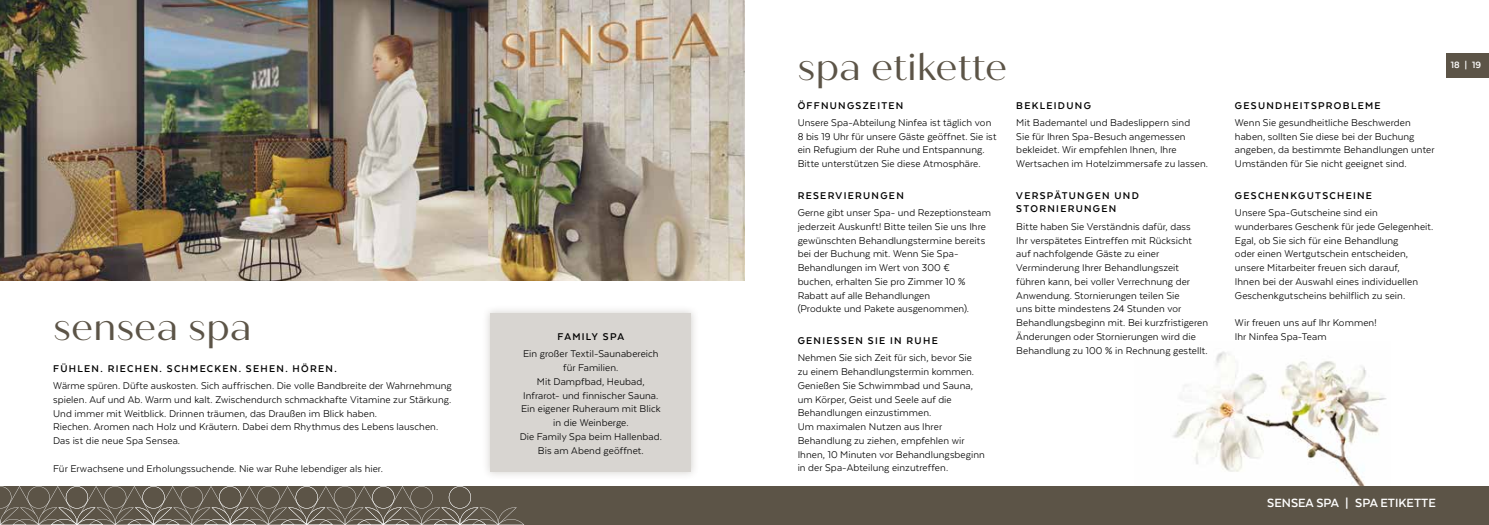
<style>
.page{position:relative;width:1489px;height:525px;background:#fff}
.page>*{position:absolute;margin:0;border:0;box-sizing:border-box;transform-origin:0 0}
.t1{font:37.5px "Quiche Sans";color:#5c5447}
.t2{font:700 13.75px "Texta";color:#fff}
.t3{font:11.25px/13.8px "Texta";letter-spacing:.005em;color:#000}
.t4{font:700 11.25px/13.8px "Texta";letter-spacing:.115em;color:#000}
.t5{font:700 10.5px "Texta";color:#fff}
</style>
<div class="page">
<div style="left:0;top:485px;width:1488px;height:39px;background:#5c5447"></div>
<svg style="left:0;top:485px;width:524px;height:39px"></svg>
<img style="left:1173px;top:351px;width:214px;height:134px">
<img style="left:0;top:0;width:744px;height:280px">
<div style="left:1446px;top:53px;width:42px;height:25px;background:#5c5447"></div>
<div style="left:482px;top:305px;width:217px;height:174px;background:#5c5447;opacity:.25"></div>
<div style="left:490px;top:313px;width:201px;height:158px;background:#d8d5d1"></div>
<h1 class="t1" style="left:53px;top:305px;width:200px">sensea spa</h1>
<p class="t4" style="left:53px;top:361px;width:285px">FÜHLEN. RIECHEN. SCHMECKEN. SEHEN. HÖREN.</p>
<p class="t3" style="left:53px;top:378px;width:400px">Wärme spüren. Düfte auskosten. Sich auffrischen. Die volle Bandbreite der Wahrnehmung spielen. Auf und Ab. Warm und kalt. Zwischendurch schmackhafte Vitamine zur Stärkung.<br>Und immer mit Weitblick. Drinnen träumen, das Draußen im Blick haben.<br>Riechen. Aromen nach Holz und Kräutern. Dabei dem Rhythmus des Lebens lauschen.<br>Das ist die neue Spa Sensea.</p>
<p class="t3" style="left:53px;top:461px;width:331px">Für Erwachsene und Erholungssuchende. Nie war Ruhe lebendiger als hier.</p>
<p class="t4" style="left:557px;top:329px;width:68px">FAMILY SPA</p>
<p class="t3" style="left:519px;top:347px;width:144px;text-align:center">Ein großer Textil-Saunabereich für Familien.<br>Mit Dampfbad, Heubad,<br>Infrarot- und finnischer Sauna.<br>Ein eigener Ruheraum mit Blick in die Weinberge.<br>Die Family Spa beim Hallenbad.<br>Bis am Abend geöffnet.</p>
<h1 class="t1" style="left:797px;top:45px;width:211px">spa etikette</h1>
<p class="t4" style="left:797px;top:98px;width:107px">ÖFFNUNGSZEITEN</p>
<p class="t3" style="left:797px;top:115px;width:200px">Unsere Spa-Abteilung Ninfea ist täglich von 8 bis 19 Uhr für unsere Gäste geöffnet. Sie ist ein Refugium der Ruhe und Entspannung.<br>Bitte unterstützen Sie diese Atmosphäre.</p>
<p class="t4" style="left:797px;top:188px;width:108px">RESERVIERUNGEN</p>
<p class="t3" style="left:797px;top:205px;width:195px">Gerne gibt unser Spa- und Rezeptionsteam jederzeit Auskunft! Bitte teilen Sie uns Ihre gewünschten Behandlungstermine bereits bei der Buchung mit. Wenn Sie Spa-Behandlungen im Wert von 300 €<br>buchen, erhalten Sie pro Zimmer 10 % Rabatt auf alle Behandlungen<br>(Produkte und Pakete ausgenommen).</p>
<p class="t4" style="left:797px;top:333px;width:142px">GENIESSEN SIE IN RUHE</p>
<p class="t3" style="left:797px;top:350px;width:189px">Nehmen Sie sich Zeit für sich, bevor Sie zu einem Behandlungstermin kommen.<br>Genießen Sie Schwimmbad und Sauna, um Körper, Geist und Seele auf die Behandlungen einzustimmen.<br>Um maximalen Nutzen aus Ihrer Behandlung zu ziehen, empfehlen wir Ihnen, 10 Minuten vor Behandlungsbeginn in der Spa-Abteilung einzutreffen.</p>
<p class="t4" style="left:1016px;top:98px;width:76px">BEKLEIDUNG</p>
<p class="t3" style="left:1016px;top:115px;width:193px">Mit Bademantel und Badeslippern sind<br>Sie für Ihren Spa-Besuch angemessen bekleidet. Wir empfehlen Ihnen, Ihre Wertsachen im Hotelzimmersafe zu lassen.</p>
<p class="t4" style="left:1016px;top:188px;width:124px">VERSPÄTUNGEN UND<br>STORNIERUNGEN</p>
<p class="t3" style="left:1016px;top:219px;width:193px">Bitte haben Sie Verständnis dafür, dass<br>Ihr verspätetes Eintreffen mit Rücksicht auf nachfolgende Gäste zu einer Verminderung Ihrer Behandlungszeit führen kann, bei voller Verrechnung der Anwendung. Stornierungen teilen Sie<br>uns bitte mindestens 24 Stunden vor Behandlungsbeginn mit. Bei kurzfristigeren Änderungen oder Stornierungen wird die Behandlung zu 100 % in Rechnung gestellt.</p>
<p class="t4" style="left:1234px;top:98px;width:147px">GESUNDHEITSPROBLEME</p>
<p class="t3" style="left:1234px;top:115px;width:201px">Wenn Sie gesundheitliche Beschwerden haben, sollten Sie diese bei der Buchung angeben, da bestimmte Behandlungen unter Umständen für Sie nicht geeignet sind.</p>
<p class="t4" style="left:1234px;top:188px;width:139px">GESCHENKGUTSCHEINE</p>
<p class="t3" style="left:1234px;top:205px;width:200px">Unsere Spa-Gutscheine sind ein wunderbares Geschenk für jede Gelegenheit.<br>Egal, ob Sie sich für eine Behandlung<br>oder einen Wertgutschein entscheiden, unsere Mitarbeiter freuen sich darauf,<br>Ihnen bei der Auswahl eines individuellen Geschenkgutscheins behilflich zu sein.</p>
<p class="t3" style="left:1234px;top:315px;width:143px">Wir freuen uns auf Ihr Kommen!<br>Ihr Ninfea Spa-Team</p>
<p class="t5" style="left:1450px;top:60px;width:32px">18 | 19</p>
<p class="t2" style="left:1267px;top:495px;width:170px">SENSEA SPA | SPA ETIKETTE</p>
</div>
